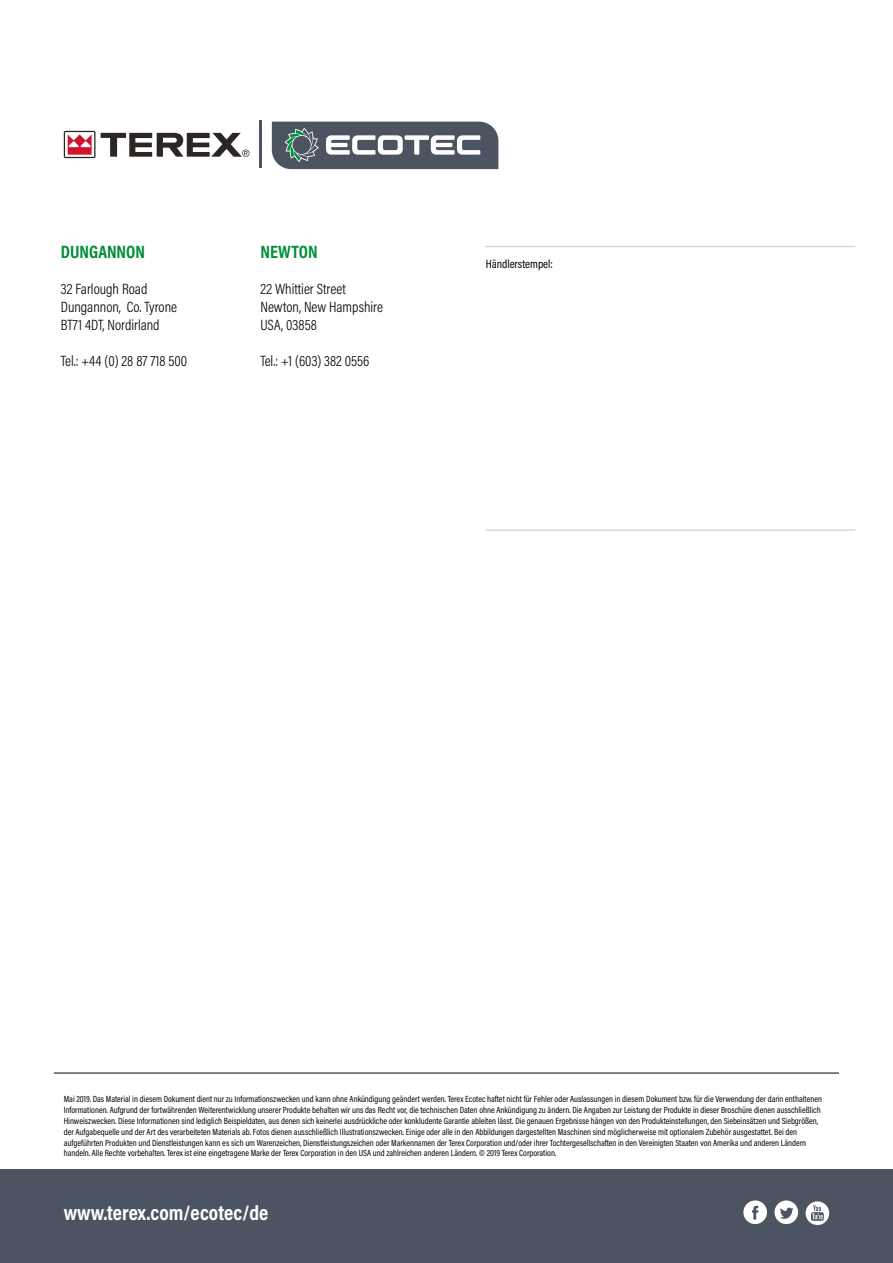
<style>
.page{position:relative;width:893px;height:1263px;background:#fff}
.page>*{position:absolute;margin:0;border:0;box-sizing:border-box;transform-origin:0 0}
.t1{font:700 21px "Acumin Pro Cond";color:#fff}
.t2{font:700 18px "Acumin Pro Cond";color:#008f39}
.t3{font:300 15px/18px "Acumin Pro Cond";color:#000}
.t4{font:12px "Acumin Pro Cond";color:#000}
.t5{font:9px/10.8px "Acumin Pro Cond";color:#000}
</style>
<div class="page">
<hr style="left:54px;top:1073px;width:785px;height:1px;background:#000">
<div style="left:0;top:1169px;width:893px;height:94px;background:#4d5461"></div>
<svg style="left:743px;top:1200px;width:24px;height:24px"></svg>
<div style="left:774px;top:1200px;width:24px;height:24px;background:#fff;border-radius:50%"></div>
<div style="left:806px;top:1201px;width:23px;height:24px;background:#fff;border-radius:50%"></div>
<svg style="left:780px;top:1207px;width:13px;height:12px"></svg>
<svg style="left:811px;top:1205px;width:13px;height:16px"></svg>
<hr style="left:260px;top:121px;width:2px;height:47px;background:#4c5462">
<svg style="left:64px;top:131px;width:31px;height:27px"></svg>
<svg style="left:101px;top:133px;width:148px;height:24px"></svg>
<svg style="left:272px;top:122px;width:226px;height:47px;background:#6d747e"></svg>
<hr style="left:485px;top:246px;width:370px;height:1px;background:#dadada">
<hr style="left:485px;top:529px;width:370px;height:2px;background:#dadada">
<h2 class="t2" style="left:61px;top:240px;width:86px">DUNGANNON</h2>
<h3 class="t3" style="left:61px;top:279px;width:118px">32 Farlough Road<br>Dungannon, Co. Tyrone<br>BT71 4DT, Nordirland</h3>
<h3 class="t3" style="left:61px;top:351px;width:128px">Tel.: +44 (0) 28 87 718 500</h3>
<h2 class="t2" style="left:260px;top:240px;width:59px">NEWTON</h2>
<h3 class="t3" style="left:260px;top:279px;width:124px">22 Whittier Street<br>Newton, New Hampshire<br>USA, 03858</h3>
<h3 class="t3" style="left:260px;top:351px;width:111px">Tel.: +1 (603) 382 0556</h3>
<h3 class="t4" style="left:486px;top:256px;width:69px">Händlerstempel:</h3>
<p class="t5" style="left:64px;top:1094px;width:760px">Mai 2019. Das Material in diesem Dokument dient nur zu Informationszwecken und kann ohne Ankündigung geändert werden. Terex Ecotec haftet nicht für Fehler oder Auslassungen in diesem Dokument bzw. für die Verwendung der darin enthaltenen Informationen. Aufgrund der fortwährenden Weiterentwicklung unserer Produkte behalten wir uns das Recht vor, die technischen Daten ohne Ankündigung zu ändern. Die Angaben zur Leistung der Produkte in dieser Broschüre dienen ausschließlich Hinweiszwecken. Diese Informationen sind lediglich Beispieldaten, aus denen sich keinerlei ausdrückliche oder konkludente Garantie ableiten lässt. Die genauen Ergebnisse hängen von den Produkteinstellungen, den Siebeinsätzen und Siebgrößen, der Aufgabequelle und der Art des verarbeiteten Materials ab. Fotos dienen ausschließlich Illustrationszwecken. Einige oder alle in den Abbildungen dargestellten Maschinen sind möglicherweise mit optionalem Zubehör ausgestattet. Bei den aufgeführten Produkten und Dienstleistungen kann es sich um Warenzeichen, Dienstleistungszeichen oder Markennamen der Terex Corporation und/oder ihrer Tochtergesellschaften in den Vereinigten Staaten von Amerika und anderen Ländern handeln. Alle Rechte vorbehalten. Terex ist eine eingetragene Marke der Terex Corporation in den USA und zahlreichen anderen Ländern. © 2019 Terex Corporation.</p>
<h1 class="t1" style="left:64px;top:1199px;width:206px">www.terex.com/ecotec/de</h1>
</div>
